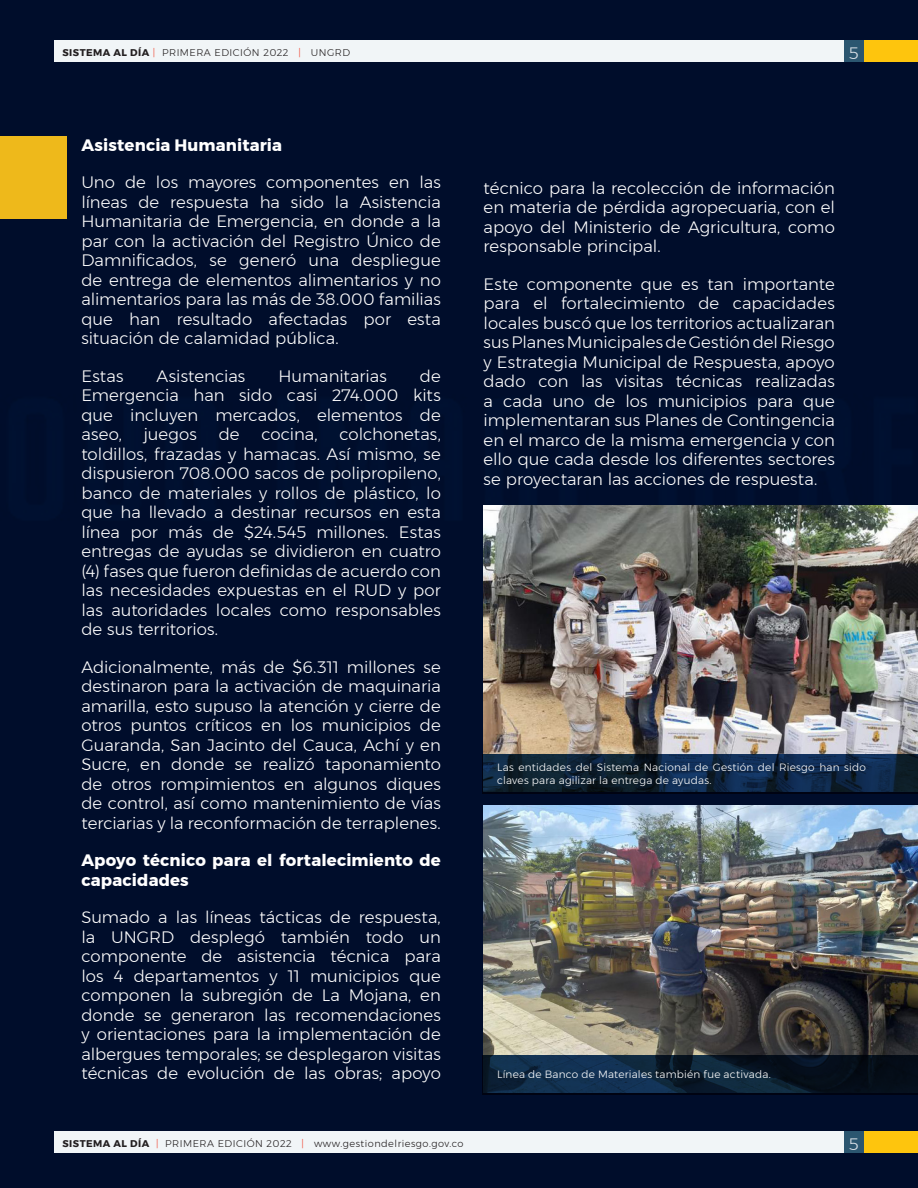
<style>
.page{position:relative;width:918px;height:1188px;background:#000d2b}
.page>*{position:absolute;margin:0;border:0;box-sizing:border-box;transform-origin:0 0}
.Body_Copy{font:300 16.5px/19.5px "Montserrat";color:#fff;text-align:justify}
.Body_Copy-2{font:700 16.5px/19.5px "Montserrat";letter-spacing:.005em;color:#fff}
.t1{font:300 16.5px "Montserrat";color:#d8dfe6}
.Body_Copy-3{font:300 10.5px/13.5px "Montserrat";letter-spacing:.02em;color:#fff}
.t2{font:300 9.75px "Montserrat";letter-spacing:.05em;color:#231f20}
.s1{font-weight:700}
.s2{color:#ef3e29}
</style>
<div class="page">
<div style="left:0;top:136px;width:66px;height:83px;background:#eeb91b"></div>
<div style="left:843px;top:40px;width:21px;height:21px;background:#2b5670"></div>
<div style="left:843px;top:1132px;width:21px;height:21px;background:#2b5670"></div>
<div style="left:54px;top:40px;width:789px;height:21px;background:#f1f5f7"></div>
<div style="left:54px;top:1132px;width:789px;height:21px;background:#f1f5f7"></div>
<div style="left:864px;top:40px;width:54px;height:21px;background:#fec50d"></div>
<div style="left:864px;top:1132px;width:54px;height:21px;background:#fec50d"></div>
<img style="left:484px;top:505px;width:434px;height:249px">
<svg style="left:482px;top:754px;width:436px;height:40px;background:#0d233c"></svg>
<img style="left:484px;top:806px;width:434px;height:249px">
<svg style="left:482px;top:1055px;width:436px;height:39px;background:#0b1e33"></svg>
<p class="t2" style="left:63px;top:45px;width:289px"><span class="s1">SISTEMA AL DÍA</span> <span class="s2">|</span> PRIMERA EDICIÓN 2022 <span class="s2">|</span> UNGRD</p>
<p class="t1" style="left:849px;top:41px;width:12px">5</p>
<p class="Body_Copy-2" style="left:81px;top:135px;width:202px">Asistencia Humanitaria</p>
<p class="Body_Copy" style="left:81px;top:172px;width:361px">Uno de los mayores componentes en las líneas de respuesta ha sido la Asistencia Humanitaria de Emergencia, en donde a la par con la activación del Registro Único de Damnificados, se generó una despliegue de entrega de elementos alimentarios y no alimentarios para las más de 38.000 familias que han resultado afectadas por esta situación de calamidad pública.</p>
<p class="Body_Copy" style="left:81px;top:366px;width:44px">Estas</p>
<p class="Body_Copy" style="left:157px;top:366px;width:90px">Asistencias</p>
<p class="Body_Copy" style="left:279px;top:366px;width:110px">Humanitarias</p>
<p class="Body_Copy" style="left:81px;top:366px;width:361px;text-indent:339px">de Emergencia han sido casi 274.000 kits que incluyen mercados, elementos de aseo,</p>
<p class="Body_Copy" style="left:81px;top:424px;width:361px;text-indent:258px">colchonetas, toldillos, frazadas y hamacas. Así mismo, se dispusieron 708.000 sacos de polipropileno, banco de materiales y rollos de plástico, lo que ha llevado a destinar recursos en esta línea por más de $24.545 millones. Estas entregas de ayudas se dividieron en cuatro (4) fases que fueron definidas de acuerdo con las necesidades expuestas en el RUD y por las autoridades locales como responsables de sus territorios.</p>
<p class="Body_Copy" style="left:81px;top:657px;width:361px">Adicionalmente, más de $6.311 millones se destinaron para la activación de maquinaria amarilla, esto supuso la atención y cierre de otros puntos críticos en los municipios de Guaranda, San Jacinto del Cauca, Achí y en Sucre, en donde se realizó taponamiento de otros rompimientos en algunos diques de control, así como mantenimiento de vías terciarias y la reconformación de terraplenes.</p>
<p class="Body_Copy-2" style="left:81px;top:851px;width:361px">Apoyo técnico para el fortalecimiento de capacidades</p>
<p class="Body_Copy" style="left:81px;top:907px;width:361px">Sumado a las líneas tácticas de respuesta, la UNGRD desplegó también todo un componente de asistencia técnica para los 4 departamentos y 11 municipios que componen la subregión de La Mojana, en donde se generaron las recomendaciones y orientaciones para la implementación de albergues temporales; se desplegaron visitas técnicas de evolución de las obras; apoyo</p>
<p class="Body_Copy" style="left:144px;top:424px;width:55px">juegos</p>
<p class="Body_Copy" style="left:219px;top:424px;width:22px">de</p>
<p class="Body_Copy" style="left:261px;top:424px;width:58px">cocina,</p>
<p class="Body_Copy" style="left:484px;top:178px;width:353px">técnico para la recolección de información en materia de pérdida agropecuaria, con el apoyo del Ministerio de Agricultura, como responsable principal.</p>
<p class="Body_Copy" style="left:484px;top:274px;width:353px">Este componente que es tan importante para el fortalecimiento de capacidades locales buscó que los territorios actualizaran sus Planes Municipales de Gestión del Riesgo y Estrategia Municipal de Respuesta, apoyo dado con las visitas técnicas realizadas a cada uno de los municipios para que implementaran sus Planes de Contingencia en el marco de la misma emergencia y con ello que cada desde los diferentes sectores se proyectaran las acciones de respuesta.</p>
<p class="Body_Copy-3" style="left:497px;top:760px;width:370px">Las entidades del Sistema Nacional de Gestión del Riesgo han sido claves para agilizar la entrega de ayudas.</p>
<p class="Body_Copy-3" style="left:497px;top:1067px;width:275px">Línea de Banco de Materiales también fue activada.</p>
<p class="t2" style="left:63px;top:1136px;width:403px"><span class="s1">SISTEMA AL DÍA</span> <span class="s2">|</span> PRIMERA EDICIÓN 2022 <span class="s2">|</span> www.gestiondelriesgo.gov.co</p>
<p class="t1" style="left:849px;top:1132px;width:12px">5</p>
</div>
